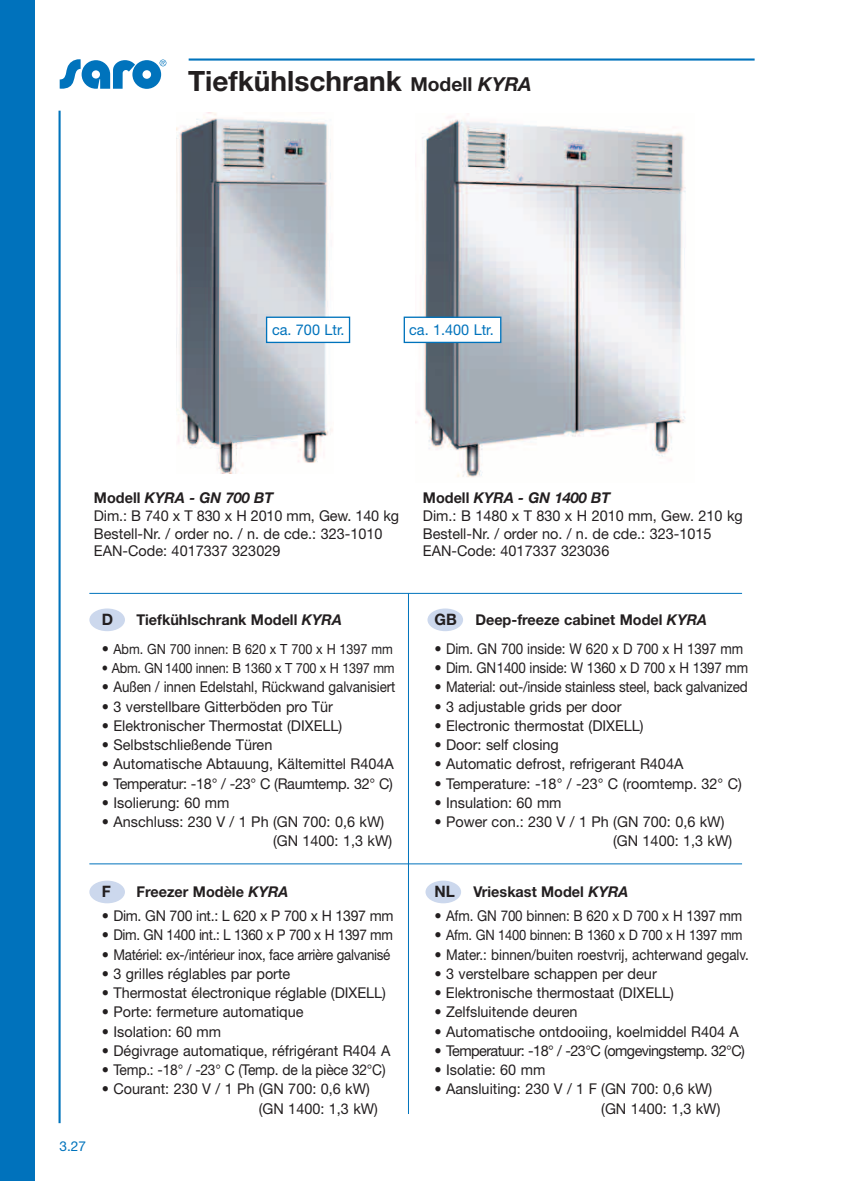
<style>
.page{position:relative;width:844px;height:1181px;background:#fff}
.page>*{position:absolute;margin:0;border:0;box-sizing:border-box;transform-origin:0 0}
.t1{font:700 28px "Helvetica Neue";color:#231f20}
.t2{font:700 15.75px "Helvetica Neue";color:#231f20}
.t3{font:14.88px/17.8px "Helvetica Neue";color:#231f20}
.t4{font:14.88px "Helvetica Neue";letter-spacing:-.02em;color:#231f20}
.t5{font:700 14.88px "Helvetica Neue";color:#231f20}
.t6{font:14.88px "Helvetica Neue";letter-spacing:-.04em;color:#231f20}
.t7{font:14.88px "Helvetica Neue";letter-spacing:-.03em;color:#231f20}
.t8{font:14.88px "Helvetica Neue";color:#0073bc}
.t9{font:14.35px "Helvetica Neue";letter-spacing:-.015em;color:#231f20;scale:.9 1}
.t10{font:14px "Helvetica Neue";letter-spacing:-.015em;color:#231f20;scale:.9 1}
.t11{font:13.65px "Helvetica Neue";color:#0073bc}
.s1{font-size:19.25px}
.s2{font-style:italic;font-size:19.25px}
.s3{font-weight:700}
.s4{font-weight:700;font-style:italic}
.s5{font-style:italic}
.s6{font-size:14.88px}
.s7{font-size:15.75px}
</style>
<div class="page">
<svg style="left:60px;top:59px;width:106px;height:30px"></svg>
<hr style="left:58px;top:111px;width:3px;height:1012px;background:#0073bc">
<hr style="left:189px;top:58px;width:565px;height:3px;background:#0073bc">
<div style="left:0;top:0;width:35px;height:1181px;background:#0072bc"></div>
<img style="left:176px;top:112px;width:157px;height:361px">
<img style="left:416px;top:116px;width:270px;height:362px">
<div style="left:89px;top:608px;width:36px;height:23px;background:#ccd8ed;border-radius:50%"></div>
<div style="left:427px;top:608px;width:36px;height:23px;background:#ccd8ed;border-radius:50%"></div>
<hr style="left:89px;top:593px;width:652px;height:1px;background:#0073bc">
<hr style="left:89px;top:863px;width:652px;height:1px;background:#0073bc">
<hr style="left:408px;top:593px;width:1px;height:521px;background:#0073bc">
<div style="left:425px;top:880px;width:36px;height:23px;background:#ccd8ed;border-radius:50%"></div>
<div style="left:89px;top:880px;width:36px;height:23px;background:#ccd8ed;border-radius:50%"></div>
<div style="left:267px;top:318px;width:82px;height:24px;background:#fff"></div>
<div style="left:266px;top:316px;width:84px;height:27px;border:1px solid #0073bc"></div>
<div style="left:405px;top:318px;width:95px;height:24px;background:#fff"></div>
<div style="left:403px;top:316px;width:98px;height:27px;border:1px solid #0073bc"></div>
<h1 class="t1" style="left:188px;top:71px;width:345px">Tiefkühlschrank <span class="s1">Modell</span> <span class="s2">KYRA</span></h1>
<p class="t8" style="left:272px;top:324px;width:74px">ca. 700 Ltr.</p>
<p class="t8" style="left:409px;top:324px;width:86px">ca. 1.400 Ltr.</p>
<p class="t3" style="left:94px;top:490px;width:306px"><span class="s3">Modell</span> <span class="s4">KYRA - GN 700 BT<br></span>Dim.: B 740 x T 830 x H 2010 mm, Gew. 140 kg<br>Bestell-Nr. / order no. / n. de cde.: 323-1010<br>EAN-Code: 4017337 323029</p>
<p class="t3" style="left:423px;top:490px;width:321px"><span class="s3">Modell</span> <span class="s4">KYRA - GN 1400 BT<br></span>Dim.: B 1480 x T 830 x H 2010 mm, Gew. 210 kg Bestell-Nr. / order no. / n. de cde.: 323-1015<br>EAN-Code: 4017337 323036</p>
<p class="t11" style="left:60px;top:1141px;width:28px">3.27</p>
<p class="t2" style="left:102px;top:613px;width:13px">D</p>
<p class="t5" style="left:136px;top:614px;width:207px">Tiefkühlschrank Modell <span class="s5">KYRA</span></p>
<p class="t10" style="left:102px;top:644px;width:325px"><span class="s6">•</span> Abm. GN 700 innen: B 620 x T 700 x H 1397 mm</p>
<p class="t10" style="left:102px;top:663px;width:327px">• Abm. GN 1400 innen: B 1360 x T 700 x H 1397 mm</p>
<p class="t3" style="left:102px;top:680px;width:295px">• Außen / innen Edelstahl, Rückwand galvanisiert</p>
<p class="t3" style="left:102px;top:699px;width:232px">• 3 verstellbare Gitterböden pro Tür</p>
<p class="t3" style="left:102px;top:718px;width:242px">• Elektronischer Thermostat (DIXELL)</p>
<p class="t3" style="left:102px;top:737px;width:172px">• Selbstschließende Türen</p>
<p class="t3" style="left:102px;top:757px;width:293px">• Automatische Abtauung, Kältemittel R404A</p>
<p class="t4" style="left:102px;top:778px;width:292px">• Temperatur: -18° / -23° C (Raumtemp. 32° C)</p>
<p class="t3" style="left:102px;top:795px;width:129px">• Isolierung: 60 mm</p>
<p class="t3" style="left:273px;top:814px;width:121px;line-height:19.2px;text-indent:-171px">• Anschluss: 230 V / 1 Ph (GN 700: 0,6 kW) (GN 1400: 1,3 kW)</p>
<p class="t2" style="left:102px;top:885px;width:11px">F</p>
<p class="t5" style="left:137px;top:886px;width:153px">Freezer Modèle <span class="s5">KYRA</span></p>
<p class="t4" style="left:102px;top:910px;width:293px">• Dim. GN 700 int.: L 620 x P 700 x H 1397 mm</p>
<p class="t7" style="left:102px;top:930px;width:292px">• Dim. GN 1400 int.: L 1360 x P 700 x H 1397 mm</p>
<p class="t4" style="left:102px;top:949px;width:290px">• Matériel: ex-/intérieur inox, face arrière galvanisé</p>
<p class="t3" style="left:102px;top:966px;width:190px">• 3 grilles réglables par porte</p>
<p class="t3" style="left:102px;top:985px;width:285px">• Thermostat électronique réglable (DIXELL)</p>
<p class="t3" style="left:102px;top:1004px;width:203px">• Porte: fermeture automatique</p>
<p class="t3" style="left:102px;top:1024px;width:121px">• Isolation: 60 mm</p>
<p class="t3" style="left:102px;top:1043px;width:290px">• Dégivrage automatique, réfrigérant R404 A</p>
<p class="t3" style="left:102px;top:1062px;width:285px">• Temp.: -18° / -23° C (Temp. de la pièce 32°C)</p>
<p class="t3" style="left:259px;top:1081px;width:121px;line-height:19.2px;text-indent:-157px">• Courant: 230 V / 1 Ph (GN 700: 0,6 kW) (GN 1400: 1,3 kW)</p>
<p class="t5" style="left:434px;top:614px;width:274px"><span class="s7">GB</span> Deep-freeze cabinet Model <span class="s5">KYRA</span></p>
<p class="t3" style="left:434px;top:641px;width:310px">• Dim. GN 700 inside: W 620 x D 700 x H 1397 mm</p>
<p class="t3" style="left:434px;top:660px;width:315px">• Dim. GN1400 inside: W 1360 x D 700 x H 1397 mm</p>
<p class="t3" style="left:434px;top:680px;width:314px">• Material: out-/inside stainless steel, back galvanized</p>
<p class="t3" style="left:434px;top:699px;width:188px">• 3 adjustable grids per door</p>
<p class="t3" style="left:434px;top:718px;width:211px">• Electronic thermostat (DIXELL)</p>
<p class="t3" style="left:434px;top:737px;width:126px">• Door: self closing</p>
<p class="t3" style="left:434px;top:757px;width:250px">• Automatic defrost, refrigerant R404A</p>
<p class="t3" style="left:434px;top:776px;width:309px">• Temperature: -18° / -23° C (roomtemp. 32° C)</p>
<p class="t3" style="left:434px;top:795px;width:129px">• Insulation: 60 mm</p>
<p class="t3" style="left:613px;top:814px;width:121px;line-height:19.2px;text-indent:-178px">• Power con.: 230 V / 1 Ph (GN 700: 0,6 kW) (GN 1400: 1,3 kW)</p>
<p class="t5" style="left:434px;top:886px;width:195px"><span class="s7">NL</span> Vrieskast Model <span class="s5">KYRA</span></p>
<p class="t3" style="left:434px;top:908px;width:309px">• Afm. GN 700 binnen: B 620 x D 700 x H 1397 mm</p>
<p class="t9" style="left:434px;top:930px;width:344px"><span class="s6">•</span> Afm. GN 1400 binnen: B 1360 x D 700 x H 1397 mm</p>
<p class="t3" style="left:434px;top:947px;width:316px">• Mater.: binnen/buiten roestvrij, achterwand gegalv.</p>
<p class="t3" style="left:434px;top:966px;width:224px">• 3 verstelbare schappen per deur</p>
<p class="t3" style="left:434px;top:985px;width:241px">• Elektronische thermostaat (DIXELL)</p>
<p class="t3" style="left:434px;top:1004px;width:144px">• Zelfsluitende deuren</p>
<p class="t3" style="left:434px;top:1024px;width:306px">• Automatische ontdooiing, koelmiddel R404 A</p>
<p class="t6" style="left:434px;top:1045px;width:312px">• Temperatuur: -18° / -23°C (omgevingstemp. 32°C)</p>
<p class="t3" style="left:434px;top:1062px;width:112px">• Isolatie: 60 mm</p>
<p class="t3" style="left:601px;top:1081px;width:121px;line-height:19.2px;text-indent:-167px">• Aansluiting: 230 V / 1 F (GN 700: 0,6 kW) (GN 1400: 1,3 kW)</p>
</div>
